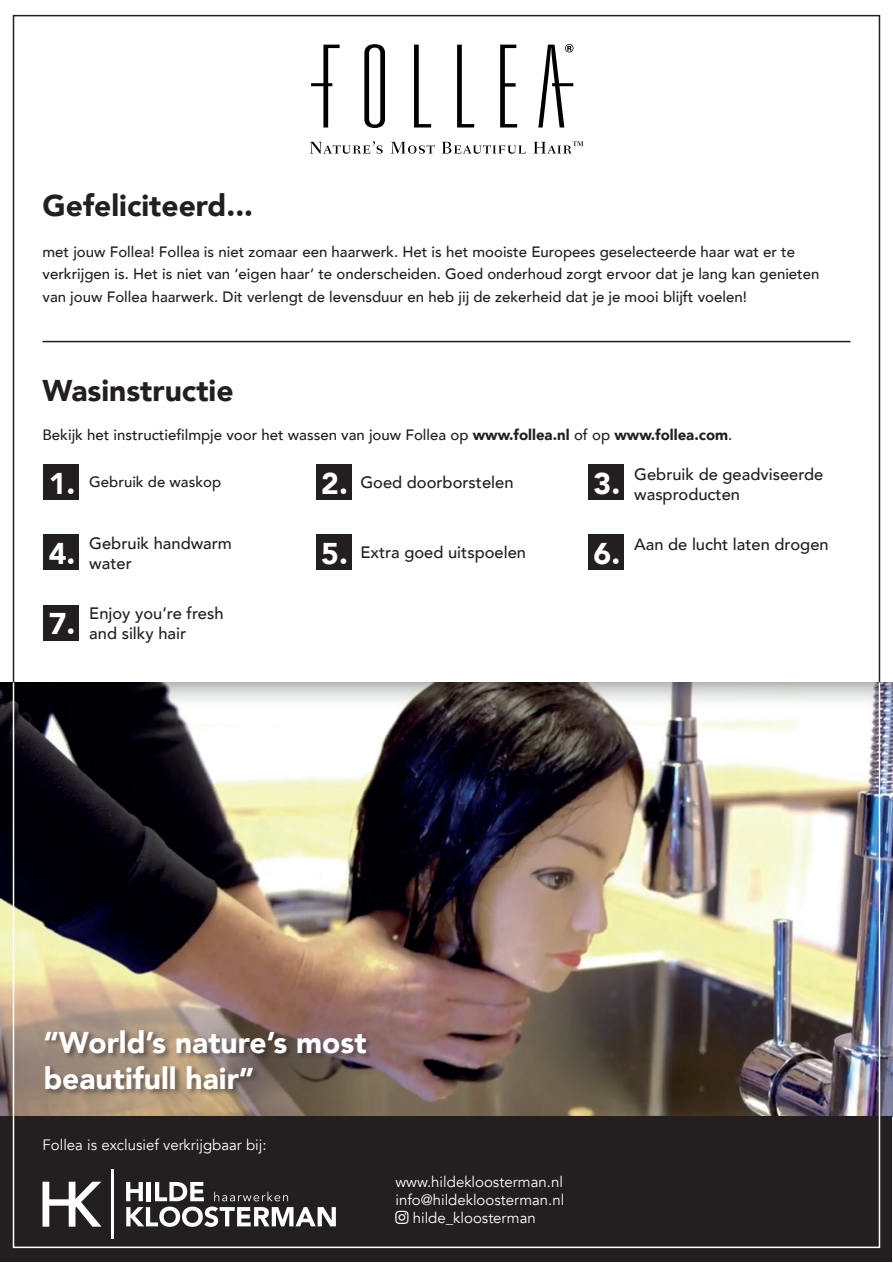
<style>
.page{position:relative;width:893px;height:1263px;background:#fff}
.page>*{position:absolute;margin:0;border:0;box-sizing:border-box;transform-origin:0 0}
.t1{font:900 30px/36px "Avenir";color:#fff}
.t2{font:900 30px "Avenir";color:#231f20}
.t3{font:500 16.5px/19.8px "Avenir";color:#231f20}
.t4{font:500 15px/22.5px "Avenir";color:#231f20}
.t5{font:15px "Avenir";color:#fff}
.s1{font-weight:900}
</style>
<div class="page">
<img style="left:1px;top:683px;width:891px;height:433px">
<svg style="left:310px;top:141px;width:273px;height:13px"></svg>
<svg style="left:364px;top:44px;width:21px;height:84px"></svg>
<svg style="left:414px;top:45px;width:17px;height:82px"></svg>
<svg style="left:457px;top:45px;width:17px;height:82px"></svg>
<svg style="left:500px;top:45px;width:17px;height:82px"></svg>
<svg style="left:311px;top:45px;width:29px;height:82px"></svg>
<svg style="left:538px;top:44px;width:35px;height:83px"></svg>
<div style="left:1px;top:1116px;width:891px;height:146px;background:#231f20"></div>
<svg style="left:43px;top:1182px;width:58px;height:45px"></svg>
<hr style="left:112px;top:1168px;width:2px;height:70px;background:#fff">
<svg style="left:126px;top:1182px;width:210px;height:45px"></svg>
<hr style="left:43px;top:341px;width:807px;height:1px;background:#231f20">
<div style="left:43px;top:1028px;width:330px;height:69px;background:#231f20;opacity:.5"></div>
<div style="left:43px;top:464px;width:36px;height:36px;background:#231f20"></div>
<div style="left:43px;top:534px;width:36px;height:36px;background:#231f20"></div>
<div style="left:43px;top:604px;width:36px;height:36px;background:#231f20"></div>
<div style="left:316px;top:464px;width:36px;height:36px;background:#231f20"></div>
<div style="left:316px;top:534px;width:36px;height:36px;background:#231f20"></div>
<div style="left:588px;top:464px;width:36px;height:36px;background:#231f20"></div>
<div style="left:588px;top:534px;width:36px;height:36px;background:#231f20"></div>
<h1 class="t2" style="left:43px;top:180px;width:212px">Gefeliciteerd...</h1>
<p class="t4" style="left:43px;top:239px;width:778px">met jouw Follea! Follea is niet zomaar een haarwerk. Het is het mooiste Europees geselecteerde haar wat er te verkrijgen is. Het is niet van ‘eigen haar’ te onderscheiden. Goed onderhoud zorgt ervoor dat je lang kan genieten van jouw Follea haarwerk. Dit verlengt de levensduur en heb jij de zekerheid dat je je mooi blijft voelen!</p>
<h1 class="t2" style="left:43px;top:365px;width:193px">Wasinstructie</h1>
<p class="t4" style="left:43px;top:423px;width:691px">Bekijk het instructiefilmpje voor het wassen van jouw Follea op <span class="s1">www.follea.nl</span> of op <span class="s1">www.follea.com</span>.</p>
<p class="t4" style="left:89px;top:469px;width:133px">Gebruik de waskop</p>
<p class="t3" style="left:634px;top:464px;width:191px">Gebruik de geadviseerde wasproducten</p>
<p class="t3" style="left:634px;top:534px;width:196px">Aan de lucht laten drogen</p>
<h1 class="t1" style="left:321px;top:464px;width:28px">2.</h1>
<h1 class="t1" style="left:594px;top:464px;width:28px">3.</h1>
<h1 class="t1" style="left:49px;top:464px;width:28px">1.</h1>
<p class="t3" style="left:360px;top:471px;width:155px">Goed doorborstelen</p>
<p class="t3" style="left:89px;top:533px;width:144px">Gebruik handwarm water</p>
<p class="t3" style="left:89px;top:603px;width:136px">Enjoy you’re fresh and silky hair</p>
<h1 class="t1" style="left:49px;top:534px;width:28px">4.</h1>
<h1 class="t1" style="left:321px;top:534px;width:28px">5.</h1>
<h1 class="t1" style="left:594px;top:534px;width:28px">6.</h1>
<p class="t3" style="left:360px;top:541px;width:167px">Extra goed uitspoelen</p>
<h1 class="t1" style="left:49px;top:604px;width:28px">7.</h1>
<h1 class="t1" style="left:43px;top:1024px;width:325px">“World’s nature’s most beautifull hair”</h1>
<p class="t5" style="left:43px;top:1136px;width:226px">Follea is exclusief verkrijgbaar bij:</p>
<p class="t5" style="left:395px;top:1173px;width:169px">www.hildekloosterman.nl</p>
<p class="t5" style="left:395px;top:1191px;width:170px">info@hildekloosterman.nl</p>
<p class="t5" style="left:413px;top:1209px;width:125px">hilde_kloosterman</p>
</div>
